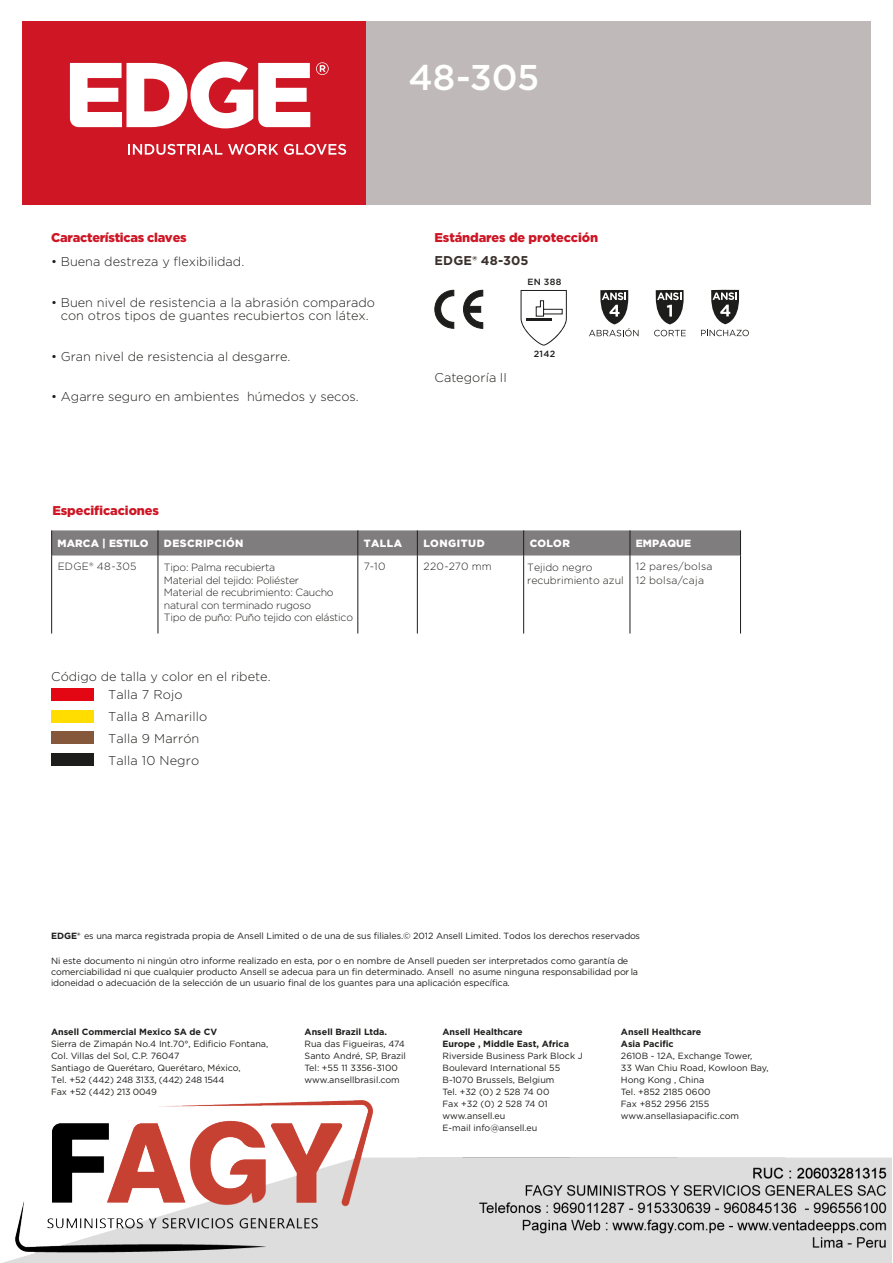
<style>
.page{position:relative;width:893px;height:1263px;background:#fff}
.page>*{position:absolute;margin:0;border:0;box-sizing:border-box;transform-origin:0 0}
.t1{font:500 35.7px "Gotham";color:#fff}
.t2{font:300 12.75px/21.9px "Gotham";color:#1d1d1b}
.t3{font:900 12.75px "Gotham";letter-spacing:-.01em;color:#ce1625}
.t4{font:700 12.75px "Gotham";letter-spacing:.01em;color:#3a302b}
.t5{font:300 10.5px/12.6px "Gotham";letter-spacing:-.025em;color:#1d1d1b}
.t6{font:300 10.5px/12.6px "Gotham";color:#1d1d1b}
.t7{font:300 10.5px/14.4px "Gotham";letter-spacing:.02em;color:#1d1d1b}
.t8{font:900 10.5px "Gotham";letter-spacing:.025em;color:#fff}
.t9{font:900 10.5px "Gotham";color:#fff}
.t10{font:300 10.5px "Gotham";letter-spacing:.025em;color:#1d1d1b}
.t11{font:900 10.5px "Gotham";letter-spacing:.05em;color:#fff}
.t12{font:9px/12px "Gotham";letter-spacing:-.01em;color:#1d1d1b}
.t13{font:700 9px/12px "Gotham";color:#1d1d1b}
.t14{font:500 9px "Gotham";letter-spacing:.035em;color:#1d1d1b}
.s1{font-weight:700}
</style>
<div class="page">
<div style="left:51px;top:530px;width:690px;height:25px;background:#7f7d7d"></div>
<hr style="left:51px;top:555px;width:1px;height:78px;background:#1d1d1b">
<hr style="left:158px;top:555px;width:1px;height:78px;background:#1d1d1b">
<hr style="left:357px;top:555px;width:1px;height:78px;background:#1d1d1b">
<hr style="left:417px;top:555px;width:1px;height:78px;background:#1d1d1b">
<hr style="left:523px;top:555px;width:1px;height:78px;background:#1d1d1b">
<hr style="left:630px;top:555px;width:1px;height:78px;background:#1d1d1b">
<hr style="left:740px;top:555px;width:1px;height:78px;background:#1d1d1b">
<svg style="left:434px;top:290px;width:20px;height:39px"></svg>
<svg style="left:463px;top:290px;width:20px;height:39px"></svg>
<svg style="left:521px;top:290px;width:46px;height:56px"></svg>
<div style="left:22px;top:21px;width:345px;height:184px;background:#ce1625"></div>
<div style="left:367px;top:21px;width:504px;height:184px;background:#bfbab9"></div>
<svg style="left:316px;top:62px;width:13px;height:13px"></svg>
<svg style="left:70px;top:62px;width:240px;height:66px"></svg>
<svg style="left:128px;top:144px;width:94px;height:11px"></svg>
<svg style="left:228px;top:144px;width:50px;height:11px"></svg>
<svg style="left:284px;top:144px;width:62px;height:11px"></svg>
<div style="left:52px;top:688px;width:42px;height:13px;background:#e30613"></div>
<div style="left:52px;top:731px;width:42px;height:13px;background:#85583c"></div>
<div style="left:52px;top:710px;width:42px;height:12px;background:#fd0"></div>
<div style="left:52px;top:753px;width:42px;height:13px;background:#1d1d1b"></div>
<svg style="left:654px;top:330px;width:32px;height:6px"></svg>
<svg style="left:656px;top:290px;width:28px;height:34px"></svg>
<svg style="left:589px;top:290px;width:49px;height:46px"></svg>
<svg style="left:711px;top:290px;width:28px;height:34px"></svg>
<svg style="left:701px;top:330px;width:48px;height:6px"></svg>
<img style="left:3px;top:1100px;width:889px;height:163px">
<h1 class="t1" style="left:408px;top:54px;width:133px">48-305</h1>
<h2 class="t3" style="left:51px;top:228px;width:137px">Características claves</h2>
<h2 class="t2" style="left:51px;top:250px;width:195px">• Buena destreza y flexibilidad.</h2>
<h2 class="t2" style="left:51px;top:291px;width:325px">• Buen nivel de resistencia a la abrasión comparado</h2>
<h2 class="t2" style="left:61px;top:304px;width:309px">con otros tipos de guantes recubiertos con látex.</h2>
<h2 class="t2" style="left:51px;top:345px;width:241px">• Gran nivel de resistencia al desgarre.</h2>
<h2 class="t2" style="left:51px;top:385px;width:309px">• Agarre seguro en ambientes húmedos y secos.</h2>
<h2 class="t3" style="left:434px;top:228px;width:165px">Estándares de protección</h2>
<h2 class="t4" style="left:434px;top:252px;width:96px">EDGE® 48-305</h2>
<p class="t14" style="left:528px;top:276px;width:35px">EN 388</p>
<h2 class="t2" style="left:434px;top:366px;width:74px">Categoría II</h2>
<p class="t14" style="left:534px;top:348px;width:23px">2142</p>
<h2 class="t3" style="left:52px;top:501px;width:108px">Especificaciones</h2>
<p class="t9" style="left:58px;top:536px;width:92px">MARCA | ESTILO</p>
<p class="t8" style="left:164px;top:536px;width:81px">DESCRIPCIÓN</p>
<p class="t8" style="left:364px;top:536px;width:40px">TALLA</p>
<p class="t11" style="left:423px;top:536px;width:63px">LONGITUD</p>
<p class="t8" style="left:530px;top:536px;width:42px">COLOR</p>
<p class="t9" style="left:636px;top:536px;width:57px">EMPAQUE</p>
<p class="t10" style="left:58px;top:560px;width:80px">EDGE® 48-305</p>
<p class="t5" style="left:364px;top:560px;width:23px">7-10</p>
<p class="t5" style="left:423px;top:560px;width:70px">220-270 mm</p>
<p class="t7" style="left:636px;top:559px;width:78px">12 pares/bolsa<br>12 bolsa/caja</p>
<p class="t5" style="left:164px;top:561px;width:191px">Tipo: Palma recubierta<br>Material del tejido: Poliéster<br>Material de recubrimiento: Caucho natural con terminado rugoso<br>Tipo de puño: Puño tejido con elástico</p>
<p class="t6" style="left:527px;top:561px;width:98px">Tejido negro recubrimiento azul</p>
<h2 class="t2" style="left:51px;top:666px;width:221px">Código de talla y color en el ribete.</h2>
<h2 class="t2" style="left:108px;top:683px;width:101px">Talla 7 Rojo<br>Talla 8 Amarillo<br>Talla 9 Marrón<br>Talla 10 Negro</h2>
<p class="t12" style="left:51px;top:929px;width:590px"><span class="s1">EDGE®</span> es una marca registrada propia de Ansell Limited o de una de sus filiales.© 2012 Ansell Limited. Todos los derechos reservados</p>
<p class="t12" style="left:51px;top:956px;width:589px;line-height:10.8px">Ni este documento ni ningún otro informe realizado en esta, por o en nombre de Ansell pueden ser interpretados como garantía de comerciabilidad ni que cualquier producto Ansell se adecua para un fin determinado. Ansell no asume ninguna responsabilidad por la idoneidad o adecuación de la selección de un usuario final de los guantes para una aplicación específica.</p>
<p class="t13" style="left:51px;top:1026px;width:168px">Ansell Commercial Mexico SA de CV</p>
<p class="t12" style="left:51px;top:1038px;width:219px">Sierra de Zimapán No.4 Int.70°, Edificio Fontana, Col. Villas del Sol, C.P. 76047<br>Santiago de Querétaro, Querétaro, México,<br>Tel. +52 (442) 248 3133, (442) 248 1544<br>Fax +52 (442) 213 0049</p>
<p class="t13" style="left:305px;top:1026px;width:84px">Ansell Brazil Ltda.</p>
<p class="t12" style="left:305px;top:1038px;width:103px">Rua das Figueiras, 474<br>Santo André, SP, Brazil<br>Tel: +55 11 3356-3100 www.ansellbrasil.com</p>
<p class="t13" style="left:442px;top:1026px;width:128px">Ansell Healthcare<br>Europe , Middle East, Africa</p>
<p class="t12" style="left:442px;top:1050px;width:142px">Riverside Business Park Block J<br>Boulevard International 55<br>B-1070 Brussels, Belgium<br>Tel. +32 (0) 2 528 74 00<br>Fax +32 (0) 2 528 74 01 www.ansell.eu<br>E-mail info@ansell.eu</p>
<p class="t13" style="left:621px;top:1026px;width:82px">Ansell Healthcare<br>Asia Pacific</p>
<p class="t12" style="left:621px;top:1050px;width:149px">2610B - 12A, Exchange Tower,<br>33 Wan Chiu Road, Kowloon Bay,<br>Hong Kong , China<br>Tel. +852 2185 0600<br>Fax +852 2956 2155 www.ansellasiapacific.com</p>
</div>
